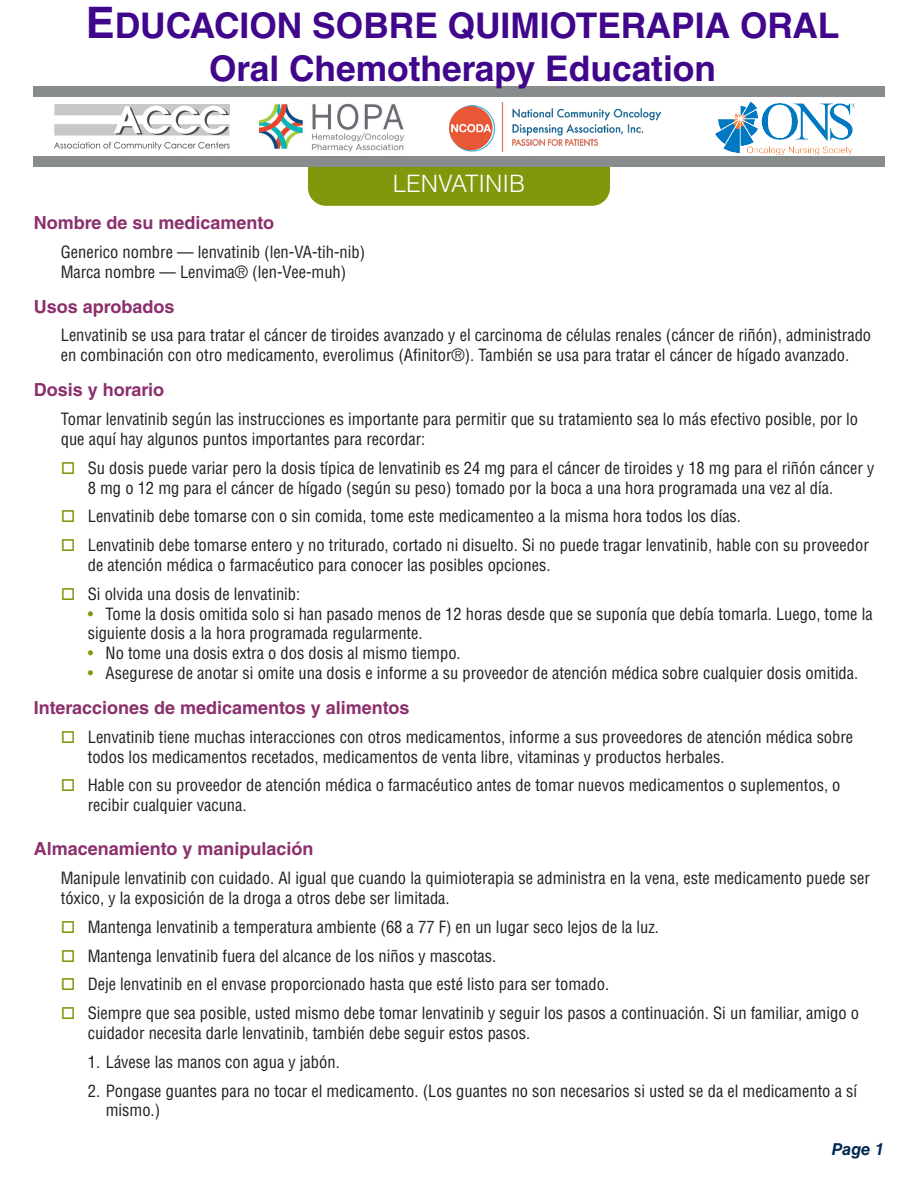
<style>
.page{position:relative;width:918px;height:1188px;background:#fff}
.page>*{position:absolute;margin:0;border:0;box-sizing:border-box;transform-origin:0 0}
.t1{font:700 35.4px "Helvetica LT Std";color:#40068b}
.drug_name{font:300 24px "Helvetica LT Std";color:#fff}
.subhead{font:700 18px "Helvetica LT Std";color:#8b306d}
.text{font:condensed 16.5px/19.8px "Helvetica LT Std";color:#231f20}
.t2{font:italic 700 16.5px "Helvetica LT Std";color:#002855}
.s1{font-size:43.5px}
.s2{color:#81980d}
</style>
<div class="page">
<div style="left:308px;top:139px;width:302px;height:67px;background:#81980d;border-radius:18px"></div>
<div style="left:34px;top:87px;width:850px;height:80px;background:#888c8d"></div>
<div style="left:25px;top:98px;width:864px;height:58px;background:#fff"></div>
<img style="left:259px;top:103px;width:145px;height:49px">
<img style="left:716px;top:101px;width:139px;height:53px">
<img style="left:449px;top:102px;width:211px;height:49px">
<img style="left:55px;top:104px;width:174px;height:46px">
<p class="t1" style="left:86px;top:4px;width:755px"><span class="s1">E</span>DUCACION SOBRE QUIMIOTERAPIA ORAL</p>
<p class="t1" style="left:209px;top:46px;width:509px">Oral Chemotherapy Education</p>
<p class="drug_name" style="left:393px;top:169px;width:134px">LENVATINIB</p>
<p class="subhead" style="left:34px;top:212px;width:242px">Nombre de su medicamento</p>
<p class="text" style="left:61px;top:242px;width:306px">Generico nombre — lenvatinib (len-VA-tih-nib)</p>
<p class="text" style="left:61px;top:262px;width:287px">Marca nombre — Lenvima® (len-Vee-muh)</p>
<p class="subhead" style="left:34px;top:295px;width:142px">Usos aprobados</p>
<p class="text" style="left:61px;top:325px;width:812px">Lenvatinib se usa para tratar el cáncer de tiroides avanzado y el carcinoma de células renales (cáncer de riñón), administrado en combinación con otro medicamento, everolimus (Afinitor®). También se usa para tratar el cáncer de hígado avanzado.</p>
<p class="subhead" style="left:34px;top:379px;width:132px">Dosis y horario</p>
<p class="text" style="left:61px;top:409px;width:799px">Tomar lenvatinib según las instrucciones es importante para permitir que su tratamiento sea lo más efectivo posible, por lo que aquí hay algunos puntos importantes para recordar:</p>
<p class="text" style="left:88px;top:458px;width:788px;text-indent:-27px"><span class="s2">□</span> Su dosis puede variar pero la dosis típica de lenvatinib es 24 mg para el cáncer de tiroides y 18 mg para el riñón cáncer y<br>8 mg o 12 mg para el cáncer de hígado (según su peso) tomado por la boca a una hora programada una vez al día.</p>
<p class="text" style="left:61px;top:506px;width:682px"><span class="s2">□</span> Lenvatinib debe tomarse con o sin comida, tome este medicamenteo a la misma hora todos los días.</p>
<p class="text" style="left:88px;top:535px;width:783px;text-indent:-27px"><span class="s2">□</span> Lenvatinib debe tomarse entero y no triturado, cortado ni disuelto. Si no puede tragar lenvatinib, hable con su proveedor de atención médica o farmacéutico para conocer las posibles opciones.</p>
<p class="text" style="left:61px;top:584px;width:241px"><span class="s2">□</span> Si olvida una dosis de lenvatinib:</p>
<p class="text" style="left:88px;top:604px;width:787px"><span class="s2">•</span> Tome la dosis omitida solo si han pasado menos de 12 horas desde que se suponía que debía tomarla. Luego, tome la siguiente dosis a la hora programada regularmente.</p>
<p class="text" style="left:88px;top:643px;width:374px"><span class="s2">•</span> No tome una dosis extra o dos dosis al mismo tiempo.</p>
<p class="text" style="left:88px;top:663px;width:772px"><span class="s2">•</span> Asegurese de anotar si omite una dosis e informe a su proveedor de atención médica sobre cualquier dosis omitida.</p>
<p class="subhead" style="left:34px;top:697px;width:377px">Interacciones de medicamentos y alimentos</p>
<p class="text" style="left:88px;top:727px;width:767px;text-indent:-27px"><span class="s2">□</span> Lenvatinib tiene muchas interacciones con otros medicamentos, informe a sus proveedores de atención médica sobre todos los medicamentos recetados, medicamentos de venta libre, vitaminas y productos herbales.</p>
<p class="text" style="left:88px;top:775px;width:754px;text-indent:-27px"><span class="s2">□</span> Hable con su proveedor de atención médica o farmacéutico antes de tomar nuevos medicamentos o suplementos, o recibir cualquier vacuna.</p>
<p class="subhead" style="left:34px;top:838px;width:281px">Almacenamiento y manipulación</p>
<p class="text" style="left:61px;top:868px;width:811px">Manipule lenvatinib con cuidado. Al igual que cuando la quimioterapia se administra en la vena, este medicamento puede ser tóxico, y la exposición de la droga a otros debe ser limitada.</p>
<p class="text" style="left:61px;top:917px;width:600px"><span class="s2">□</span> Mantenga lenvatinib a temperatura ambiente (68 a 77 F) en un lugar seco lejos de la luz.</p>
<p class="text" style="left:61px;top:946px;width:437px"><span class="s2">□</span> Mantenga lenvatinib fuera del alcance de los niños y mascotas.</p>
<p class="text" style="left:61px;top:974px;width:550px"><span class="s2">□</span> Deje lenvatinib en el envase proporcionado hasta que esté listo para ser tomado.</p>
<p class="text" style="left:88px;top:1003px;width:773px;text-indent:-27px"><span class="s2">□</span> Siempre que sea posible, usted mismo debe tomar lenvatinib y seguir los pasos a continuación. Si un familiar, amigo o cuidador necesita darle lenvatinib, también debe seguir estos pasos.</p>
<p class="text" style="left:88px;top:1052px;width:254px">1. Lávese las manos con agua y jabón.</p>
<p class="text" style="left:106px;top:1081px;width:753px;text-indent:-18px">2. Pongase guantes para no tocar el medicamento. (Los guantes no son necesarios si usted se da el medicamento a sí mismo.)</p>
<p class="t2" style="left:832px;top:1139px;width:54px">Page 1</p>
</div>
